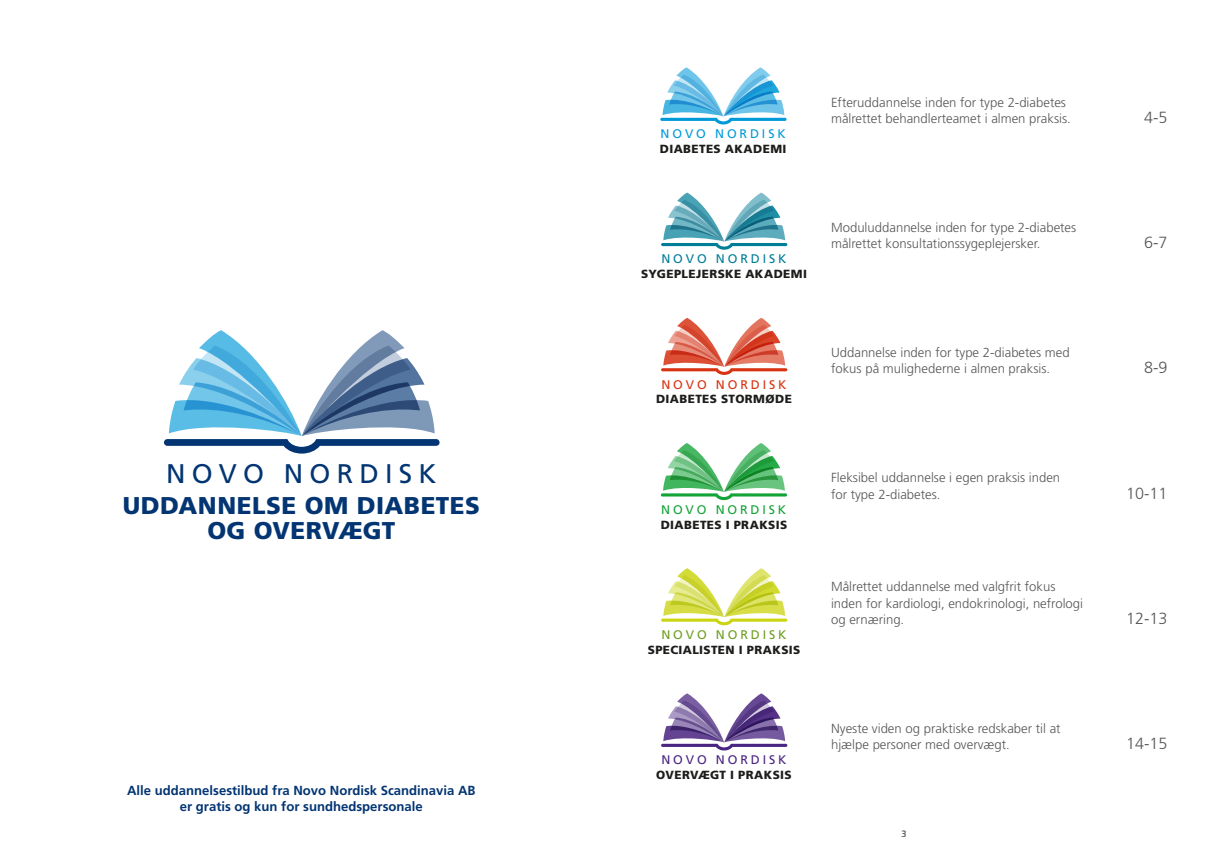
<style>
.page{position:relative;width:1205px;height:851px;background:#fff}
.page>*{position:absolute;margin:0;border:0;box-sizing:border-box;transform-origin:0 0}
.t1{font:27px "Frutiger LT Std";letter-spacing:.23em;color:#033573}
.t2{font:900 24.25px/24.2px "Frutiger LT Std";letter-spacing:.02em;color:#033573;text-align:center}
.indhold{font:300 16.12px "Frutiger LT Std";color:#575756}
.indhold-2{font:300 13.12px/16.1px "Frutiger LT Std";color:#575756}
.t3{font:700 13.12px/16.1px "Frutiger LT Std";color:#033573;text-align:center}
.t4{font:12.5px "Frutiger LT Std";letter-spacing:.23em;color:#009ad9}
.t5{font:12.5px "Frutiger LT Std";letter-spacing:.23em;color:#007e98}
.t6{font:12.5px "Frutiger LT Std";letter-spacing:.23em;color:#13a337}
.t7{font:12.5px "Frutiger LT Std";letter-spacing:.23em;color:#709e21}
.t8{font:12.5px "Frutiger LT Std";letter-spacing:.23em;color:#d73313}
.t9{font:12.5px "Frutiger LT Std";letter-spacing:.23em;color:#4a2581}
.t10{font:900 11.75px "Frutiger LT Std";letter-spacing:.03em;color:#1d1d1b}
.intro_brød{font:300 9.12px "Frutiger LT Std";color:#575756}
</style>
<div class="page">
<svg style="left:164px;top:330px;width:275px;height:123px"></svg>
<svg style="left:660px;top:67px;width:126px;height:57px"></svg>
<svg style="left:661px;top:192px;width:126px;height:58px"></svg>
<svg style="left:661px;top:443px;width:126px;height:57px"></svg>
<svg style="left:661px;top:568px;width:126px;height:57px"></svg>
<svg style="left:661px;top:318px;width:126px;height:57px"></svg>
<svg style="left:661px;top:693px;width:126px;height:57px"></svg>
<p class="t1" style="left:166px;top:458px;width:272px">NOVO NORDISK</p>
<p class="t2" style="left:123px;top:493px;width:359px">UDDANNELSE OM DIABETES<br>OG OVERVÆGT</p>
<p class="t3" style="left:127px;top:782px;width:350px">Alle uddannelsestilbud fra Novo Nordisk Scandinavia AB er gratis og kun for sundhedspersonale</p>
<p class="t4" style="left:660px;top:126px;width:127px">NOVO NORDISK</p>
<p class="t10" style="left:660px;top:142px;width:128px">DIABETES AKADEMI</p>
<p class="indhold-2" style="left:831px;top:94px;width:241px">Efteruddannelse inden for type 2-diabetes målrettet behandlerteamet i almen praksis.</p>
<p class="t5" style="left:661px;top:252px;width:127px">NOVO NORDISK</p>
<p class="t10" style="left:641px;top:267px;width:167px">SYGEPLEJERSKE AKADEMI</p>
<p class="indhold-2" style="left:831px;top:219px;width:247px">Moduluddannelse inden for type 2-diabetes målrettet konsultationssygeplejersker.</p>
<p class="t8" style="left:661px;top:377px;width:127px">NOVO NORDISK</p>
<p class="t10" style="left:656px;top:392px;width:137px">DIABETES STORMØDE</p>
<p class="t6" style="left:661px;top:502px;width:127px">NOVO NORDISK</p>
<p class="t10" style="left:661px;top:517px;width:128px">DIABETES I PRAKSIS</p>
<p class="t7" style="left:661px;top:627px;width:127px">NOVO NORDISK</p>
<p class="t10" style="left:648px;top:642px;width:154px">SPECIALISTEN I PRAKSIS</p>
<p class="indhold-2" style="left:831px;top:345px;width:240px">Uddannelse inden for type 2-diabetes med fokus på mulighederne i almen praksis.</p>
<p class="indhold-2" style="left:831px;top:470px;width:231px">Fleksibel uddannelse i egen praksis inden for type 2-diabetes.</p>
<p class="indhold-2" style="left:831px;top:579px;width:253px">Målrettet uddannelse med valgfrit fokus inden for kardiologi, endokrinologi, nefrologi og ernæring.</p>
<p class="t9" style="left:661px;top:752px;width:127px">NOVO NORDISK</p>
<p class="t10" style="left:656px;top:767px;width:137px">OVERVÆGT I PRAKSIS</p>
<p class="indhold-2" style="left:831px;top:720px;width:231px">Nyeste viden og praktiske redskaber til at hjælpe personer med overvægt.</p>
<p class="intro_brød" style="left:901px;top:828px;width:7px">3</p>
<p class="indhold" style="left:1144px;top:108px;width:25px">4-5</p>
<p class="indhold" style="left:1144px;top:233px;width:25px">6-7</p>
<p class="indhold" style="left:1144px;top:358px;width:25px">8-9</p>
<p class="indhold" style="left:1126px;top:484px;width:43px">10-11</p>
<p class="indhold" style="left:1126px;top:609px;width:43px">12-13</p>
<p class="indhold" style="left:1126px;top:734px;width:43px">14-15</p>
</div>
